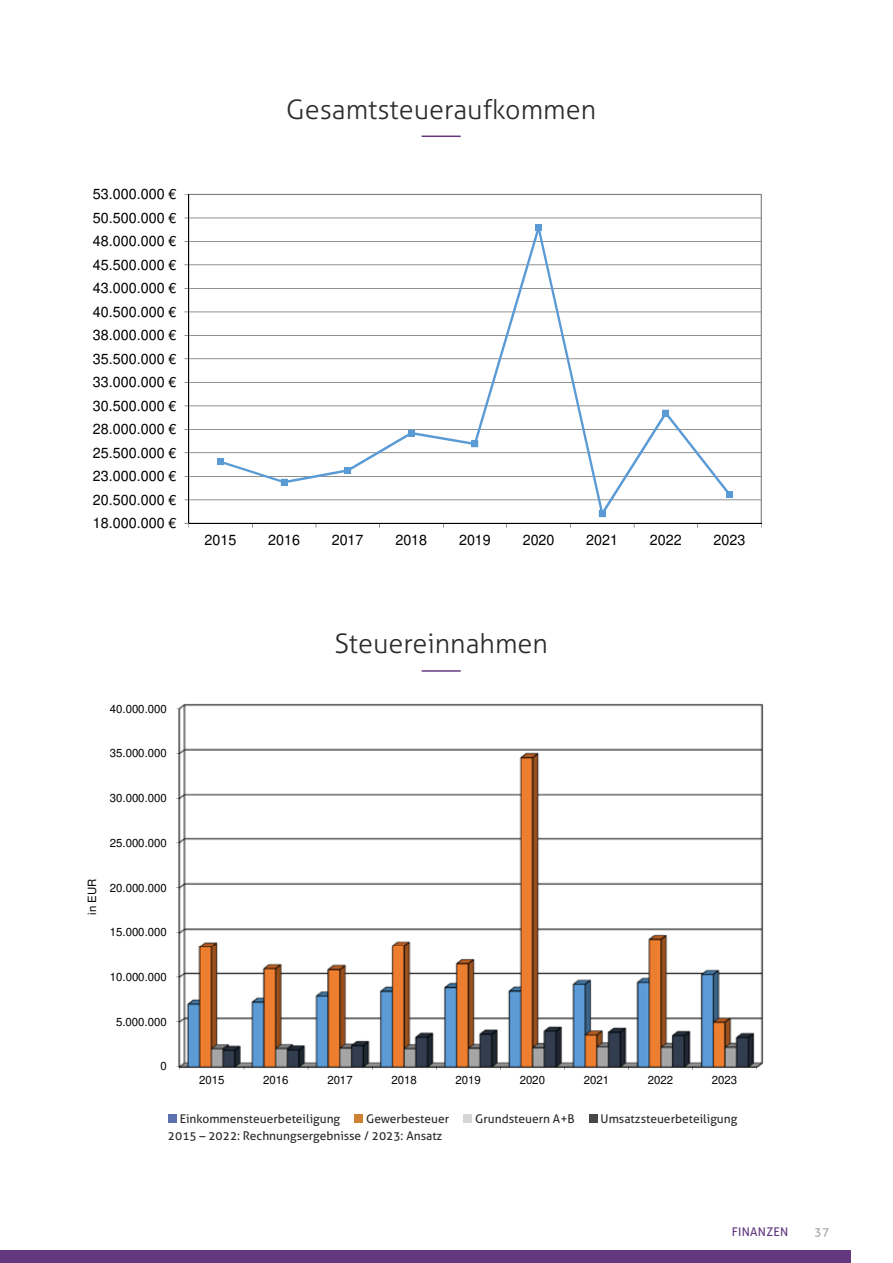
<style>
.page{position:relative;width:893px;height:1263px;background:#fff}
.page>*{position:absolute;margin:0;border:0;box-sizing:border-box;transform-origin:0 0}
.t1{font:300 27px "Aller";color:#2c2c2c}
.t2{font:14.25px "Helvetica";letter-spacing:.005em;color:#000}
.t3{font:12px "Aller";color:#2c2c2c}
.t4{font:12px "Aller";letter-spacing:.025em;color:#633881}
.t5{font:12px "Aller";color:#a3a3a3}
.t6{font:11.4px "Helvetica";letter-spacing:.005em;color:#000}
.t7{font:10.5px "Helvetica";color:#000}
</style>
<div class="page">
<hr style="left:422px;top:670px;width:39px;height:2px;background:#633881">
<img style="left:178px;top:703px;width:586px;height:365px">
<div style="left:168px;top:1114px;width:9px;height:9px;background:#5c70b0"></div>
<div style="left:354px;top:1114px;width:9px;height:9px;background:#ce8132"></div>
<div style="left:463px;top:1114px;width:9px;height:9px;background:#d6d6d6"></div>
<div style="left:589px;top:1114px;width:9px;height:9px;background:#484848"></div>
<hr style="left:422px;top:136px;width:39px;height:1px;background:#633881">
<svg style="left:188px;top:194px;width:574px;height:329px"></svg>
<hr style="left:189px;top:194px;width:1px;height:329px;background:#000">
<hr style="left:189px;top:523px;width:572px;height:1px;background:#000">
<svg style="left:219px;top:226px;width:512px;height:289px"></svg>
<svg style="left:217px;top:458px;width:7px;height:7px"></svg>
<svg style="left:281px;top:479px;width:6px;height:6px"></svg>
<svg style="left:344px;top:467px;width:7px;height:7px"></svg>
<svg style="left:408px;top:430px;width:7px;height:6px"></svg>
<svg style="left:472px;top:441px;width:6px;height:6px"></svg>
<svg style="left:662px;top:410px;width:7px;height:6px"></svg>
<svg style="left:726px;top:491px;width:7px;height:7px"></svg>
<svg style="left:535px;top:224px;width:70px;height:293px"></svg>
<div style="left:0;top:1250px;width:850px;height:13px;background:#633881"></div>
<p class="t2" style="left:93px;top:189px;width:85px">53.000.000 €</p>
<p class="t2" style="left:93px;top:212px;width:85px">50.500.000 €</p>
<p class="t2" style="left:93px;top:236px;width:85px">48.000.000 €</p>
<p class="t2" style="left:93px;top:259px;width:85px">45.500.000 €</p>
<p class="t2" style="left:93px;top:283px;width:85px">43.000.000 €</p>
<p class="t2" style="left:93px;top:306px;width:85px">40.500.000 €</p>
<p class="t2" style="left:93px;top:330px;width:85px">38.000.000 €</p>
<p class="t2" style="left:93px;top:353px;width:85px">35.500.000 €</p>
<p class="t2" style="left:93px;top:377px;width:85px">33.000.000 €</p>
<p class="t2" style="left:93px;top:400px;width:85px">30.500.000 €</p>
<p class="t2" style="left:93px;top:424px;width:85px">28.000.000 €</p>
<p class="t2" style="left:93px;top:447px;width:85px">25.500.000 €</p>
<p class="t2" style="left:93px;top:471px;width:85px">23.000.000 €</p>
<p class="t2" style="left:93px;top:494px;width:85px">20.500.000 €</p>
<p class="t2" style="left:93px;top:518px;width:85px">18.000.000 €</p>
<h1 class="t1" style="left:286px;top:93px;width:312px">Gesamtsteueraufkommen</h1>
<p class="t2" style="left:205px;top:534px;width:33px">2015</p>
<p class="t2" style="left:268px;top:534px;width:33px">2016</p>
<p class="t2" style="left:332px;top:534px;width:33px">2017</p>
<p class="t2" style="left:395px;top:534px;width:33px">2018</p>
<p class="t2" style="left:459px;top:534px;width:33px">2019</p>
<p class="t2" style="left:523px;top:534px;width:33px">2020</p>
<p class="t2" style="left:586px;top:534px;width:33px">2021</p>
<p class="t2" style="left:650px;top:534px;width:33px">2022</p>
<p class="t2" style="left:713px;top:534px;width:33px">2023</p>
<p class="t6" style="left:110px;top:704px;width:58px">40.000.000</p>
<p class="t6" style="left:110px;top:749px;width:58px">35.000.000</p>
<p class="t6" style="left:110px;top:794px;width:58px">30.000.000</p>
<p class="t6" style="left:88px;top:915px;width:38px;rotate:-90deg">in EUR</p>
<p class="t6" style="left:110px;top:838px;width:58px">25.000.000</p>
<p class="t6" style="left:110px;top:883px;width:58px">20.000.000</p>
<p class="t6" style="left:110px;top:928px;width:58px">15.000.000</p>
<p class="t6" style="left:110px;top:972px;width:58px">10.000.000</p>
<p class="t6" style="left:116px;top:1017px;width:52px">5.000.000</p>
<p class="t6" style="left:161px;top:1062px;width:8px">0</p>
<h1 class="t1" style="left:334px;top:628px;width:215px">Steuereinnahmen</h1>
<p class="t6" style="left:199px;top:1075px;width:27px">2015</p>
<p class="t6" style="left:263px;top:1075px;width:27px">2016</p>
<p class="t6" style="left:327px;top:1075px;width:27px">2017</p>
<p class="t6" style="left:392px;top:1075px;width:27px">2018</p>
<p class="t6" style="left:456px;top:1075px;width:27px">2019</p>
<p class="t6" style="left:520px;top:1075px;width:27px">2020</p>
<p class="t6" style="left:584px;top:1075px;width:27px">2021</p>
<p class="t6" style="left:648px;top:1075px;width:27px">2022</p>
<p class="t6" style="left:712px;top:1075px;width:27px">2023</p>
<p class="t3" style="left:180px;top:1112px;width:162px">Einkommensteuerbeteiligung</p>
<p class="t3" style="left:366px;top:1112px;width:85px">Gewerbesteuer</p>
<p class="t3" style="left:475px;top:1112px;width:101px">Grundsteuern A+B</p>
<p class="t3" style="left:601px;top:1112px;width:138px">Umsatzsteuerbeteiligung</p>
<p class="t3" style="left:168px;top:1128px;width:276px">2015 – 2022: Rechnungsergebnisse / 2023: Ansatz</p>
<p class="t7" style="left:213px;top:1119px;width:136px">Einkommensteuerbeteiligung</p>
<p class="t7" style="left:384px;top:1119px;width:73px">Gewerbesteuer</p>
<p class="t7" style="left:491px;top:1119px;width:94px">Grundsteuern A + B</p>
<p class="t7" style="left:619px;top:1119px;width:116px">Umsatzsteuerbeteiligung</p>
<p class="t4" style="left:732px;top:1224px;width:58px">FINANZEN</p>
<p class="t5" style="left:814px;top:1224px;width:16px">37</p>
</div>
